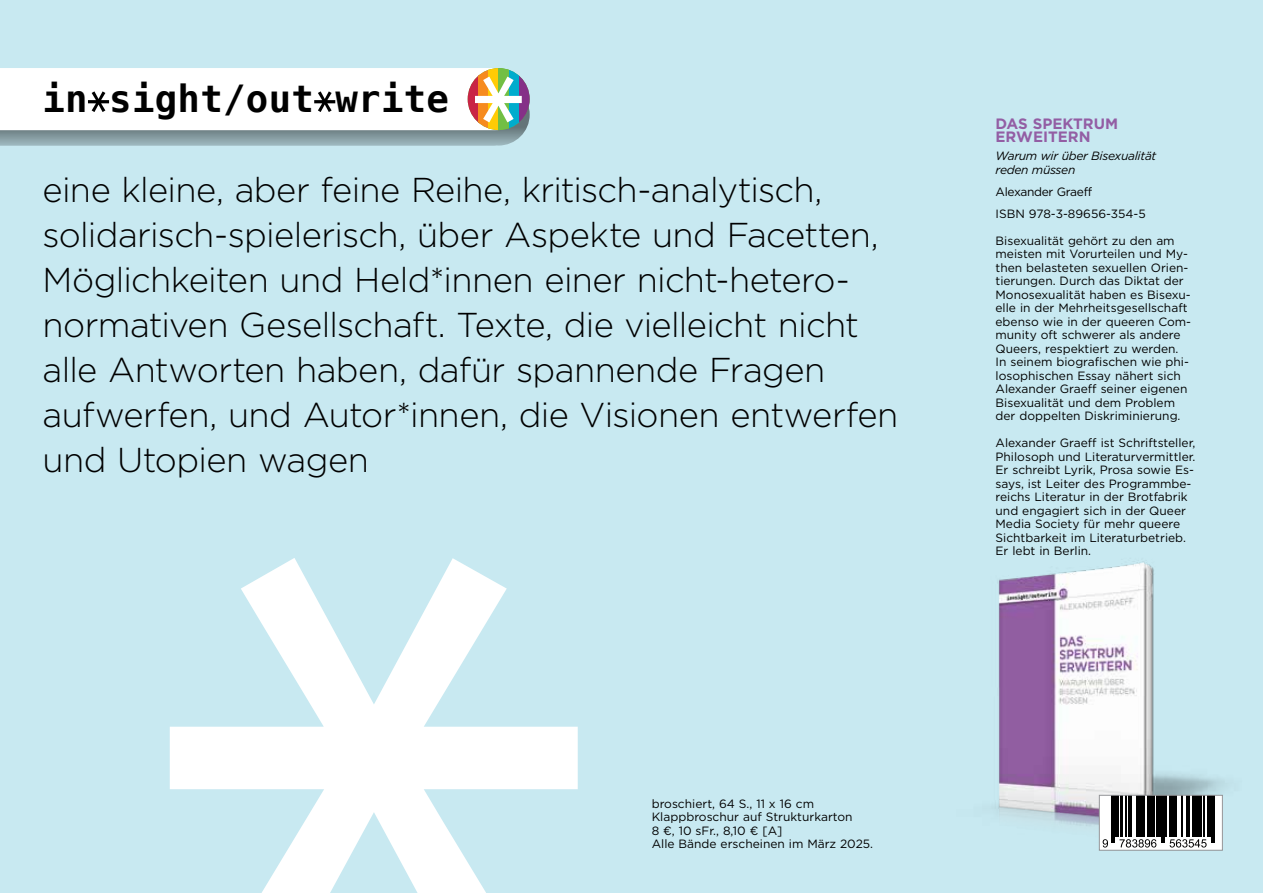
<style>
.page{position:relative;width:1263px;height:893px;background:#c8e9f1}
.page>*{position:absolute;margin:0;border:0;box-sizing:border-box;transform-origin:0 0}
.t1{font:700 37.35px "Menlo";letter-spacing:.005em;color:#000}
.t2{font:300 34.5px/45px "Gotham";letter-spacing:-.02em;color:#000}
.t3{font:700 15px/13.5px "Gotham";color:#935ea4}
.t4{font:12px/13.5px "Gotham";color:#000}
.t5{font:12px/22px "Gotham";letter-spacing:-.025em;color:#000}
.t6{font:italic 12px/13.5px "Gotham";letter-spacing:-.025em;color:#000}
</style>
<div class="page">
<svg style="left:170px;top:558px;width:408px;height:335px"></svg>
<svg style="left:0;top:68px;width:530px;height:78px;background:#dee2e1"></svg>
<img style="left:994px;top:561px;width:233px;height:289px">
<svg style="left:1101px;top:797px;width:119px;height:51px;background:#b0b0b0"></svg>
<hr style="left:1111px;top:795px;width:1px;height:48px;background:#000">
<hr style="left:1113px;top:795px;width:1px;height:48px;background:#000">
<hr style="left:1115px;top:795px;width:4px;height:42px;background:#000">
<hr style="left:1120px;top:795px;width:2px;height:42px;background:#000">
<hr style="left:1125px;top:795px;width:1px;height:42px;background:#000">
<hr style="left:1129px;top:795px;width:1px;height:42px;background:#000">
<hr style="left:1131px;top:795px;width:1px;height:42px;background:#000">
<hr style="left:1136px;top:795px;width:1px;height:42px;background:#000">
<hr style="left:1138px;top:795px;width:3px;height:42px;background:#000">
<hr style="left:1142px;top:795px;width:3px;height:42px;background:#000">
<hr style="left:1147px;top:795px;width:1px;height:42px;background:#000">
<hr style="left:1149px;top:795px;width:4px;height:42px;background:#000">
<hr style="left:1154px;top:795px;width:1px;height:42px;background:#000">
<hr style="left:1156px;top:795px;width:4px;height:42px;background:#000">
<hr style="left:1161px;top:795px;width:1px;height:48px;background:#000">
<hr style="left:1163px;top:795px;width:2px;height:48px;background:#000">
<hr style="left:1166px;top:795px;width:1px;height:42px;background:#000">
<hr style="left:1169px;top:795px;width:3px;height:42px;background:#000">
<hr style="left:1173px;top:795px;width:1px;height:42px;background:#000">
<hr style="left:1175px;top:795px;width:2px;height:42px;background:#000">
<hr style="left:1181px;top:795px;width:1px;height:42px;background:#000">
<hr style="left:1186px;top:795px;width:1px;height:42px;background:#000">
<hr style="left:1188px;top:795px;width:2px;height:42px;background:#000">
<hr style="left:1192px;top:795px;width:3px;height:42px;background:#000">
<hr style="left:1196px;top:795px;width:1px;height:42px;background:#000">
<hr style="left:1198px;top:795px;width:4px;height:42px;background:#000">
<hr style="left:1204px;top:795px;width:1px;height:42px;background:#000">
<hr style="left:1207px;top:795px;width:3px;height:42px;background:#000">
<hr style="left:1211px;top:795px;width:1px;height:48px;background:#000">
<hr style="left:1214px;top:795px;width:1px;height:48px;background:#000">
<svg style="left:1103px;top:839px;width:5px;height:8px"></svg>
<svg style="left:1119px;top:839px;width:37px;height:8px"></svg>
<svg style="left:1169px;top:839px;width:37px;height:8px"></svg>
<div style="left:1099px;top:795px;width:123px;height:55px;border:1px solid #939598"></div>
<h1 class="t1" style="left:42px;top:73px;width:408px">in sight/out write</h1>
<p class="t2" style="left:43px;top:166px;width:857px">eine kleine, aber feine Reihe, kritisch-analytisch, solidarisch-spielerisch, über Aspekte und Facetten, Möglichkeiten und Held*innen einer nicht-hetero&shy;normativen Gesellschaft. Texte, die vielleicht nicht alle Antworten haben, dafür spannende Fragen aufwerfen, und Autor*innen, die Visionen entwerfen und Utopien wagen</p>
<p class="t4" style="left:652px;top:796px;width:223px">broschiert, 64 S., 11 x 16 cm<br>Klappbroschur auf Strukturkarton<br>8 €, 10 sFr., 8,10 € [A]<br>Alle Bände erscheinen im März 2025.</p>
<p class="t3" style="left:995px;top:117px;width:124px">DAS SPEKTRUM<br>ERWEITERN</p>
<p class="t6" style="left:995px;top:149px;width:162px">Warum wir über Bisexualität reden müssen</p>
<p class="t5" style="left:995px;top:180px;width:152px">Alexander Graeff<br>ISBN 978-3-89656-354-5</p>
<p class="t4" style="left:995px;top:233px;width:197px">Bisexualität gehört zu den am meisten mit Vorurteilen und My&shy;then belasteten sexuellen Orien&shy;tierungen. Durch das Diktat der<br>Monosexualität haben es Bisexu&shy;elle in der Mehrheitsgesellschaft ebenso wie in der queeren Com&shy;munity oft schwerer als andere<br>Queers, respektiert zu werden.<br>In seinem biografischen wie phi&shy;losophischen Essay nähert sich<br>Alexander Graeff seiner eigenen<br>Bisexualität und dem Problem der doppelten Diskriminierung.</p>
<p class="t4" style="left:995px;top:436px;width:201px">Alexander Graeff ist Schriftsteller,<br>Philosoph und Literaturvermittler.<br>Er schreibt Lyrik, Prosa sowie Es&shy;says, ist Leiter des Programmbe&shy;reichs Literatur in der Brotfabrik und engagiert sich in der Queer<br>Media Society für mehr queere<br>Sichtbarkeit im Literaturbetrieb.<br>Er lebt in Berlin.</p>
</div>
